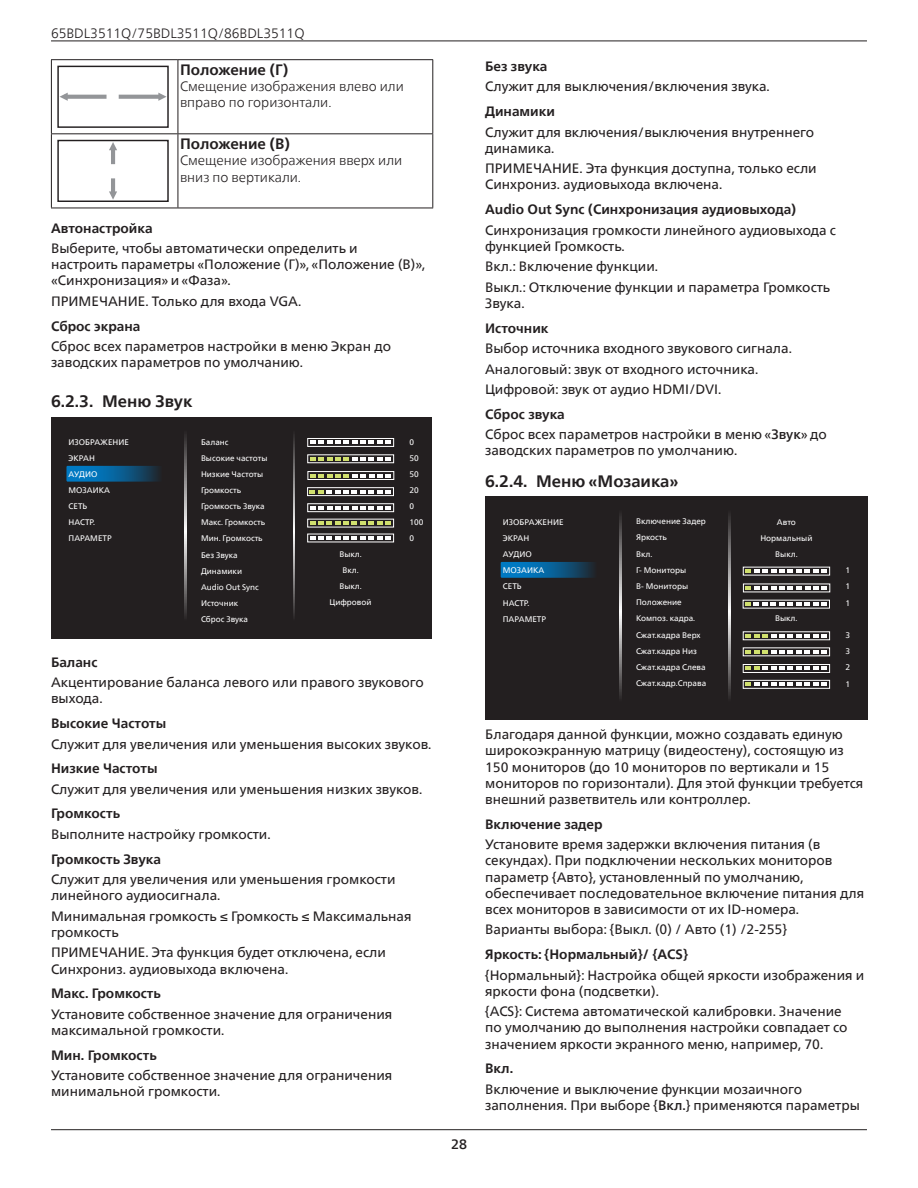
<style>
.page{position:relative;width:918px;height:1188px;background:#fff}
.page>*{position:absolute;margin:0;border:0;box-sizing:border-box;transform-origin:0 0}
.t1{font:700 16.5px "Neue Frutiger World";color:#231f20}
.Body_Bold{font:700 15px "Neue Frutiger World";color:#231f20}
.Body{font:13.5px/16.2px "Neue Frutiger World";color:#231f20}
.OSD_Item_Bold{font:700 13.5px "Neue Frutiger World";color:#231f20}
.Body_Bold-2{font:300 13.5px/16.2px "Neue Frutiger World";color:#231f20}
.t2{font:500 13.5px "Neue Frutiger World";color:#231f20}
.t3{font:8.1px/16px "Neue Frutiger World";color:#fff}
.s1{font-weight:500}
</style>
<div class="page">
<hr style="left:51px;top:41px;width:816px;height:1px;background:#231f20">
<hr style="left:51px;top:1129px;width:816px;height:1px;background:#231f20">
<hr style="left:51px;top:59px;width:127px;height:1px;background:#231f20">
<hr style="left:51px;top:60px;width:1px;height:73px;background:#231f20">
<hr style="left:178px;top:59px;width:255px;height:1px;background:#231f20">
<hr style="left:178px;top:60px;width:1px;height:73px;background:#231f20">
<hr style="left:432px;top:60px;width:1px;height:73px;background:#231f20">
<hr style="left:51px;top:133px;width:127px;height:1px;background:#231f20">
<hr style="left:51px;top:134px;width:1px;height:74px;background:#231f20">
<hr style="left:178px;top:133px;width:255px;height:1px;background:#231f20">
<hr style="left:178px;top:134px;width:1px;height:74px;background:#231f20">
<hr style="left:432px;top:134px;width:1px;height:74px;background:#231f20">
<hr style="left:51px;top:208px;width:127px;height:1px;background:#231f20">
<hr style="left:178px;top:208px;width:255px;height:1px;background:#231f20">
<div style="left:57px;top:66px;width:112px;height:62px;border:1px solid #231f20"></div>
<svg style="left:158px;top:93px;width:9px;height:8px"></svg>
<svg style="left:60px;top:93px;width:8px;height:8px"></svg>
<svg style="left:64px;top:95px;width:43px;height:4px"></svg>
<svg style="left:119px;top:95px;width:42px;height:4px"></svg>
<div style="left:57px;top:140px;width:112px;height:62px;border:1px solid #231f20"></div>
<svg style="left:109px;top:142px;width:8px;height:8px"></svg>
<svg style="left:109px;top:191px;width:8px;height:9px"></svg>
<hr style="left:111px;top:148px;width:4px;height:16px;background:#939598">
<hr style="left:111px;top:178px;width:4px;height:17px;background:#939598">
<div style="left:51px;top:417px;width:380px;height:222px;background:#231f20"></div>
<svg style="left:185px;top:434px;width:1px;height:183px"></svg>
<svg style="left:293px;top:434px;width:2px;height:183px"></svg>
<div style="left:307px;top:454px;width:87px;height:9px;border:1px solid #fff"></div>
<svg style="left:310px;top:457px;width:81px;height:4px"></svg>
<div style="left:307px;top:438px;width:87px;height:9px;border:1px solid #fff"></div>
<svg style="left:310px;top:441px;width:81px;height:3px"></svg>
<div style="left:308px;top:471px;width:86px;height:9px;border:1px solid #fff"></div>
<svg style="left:310px;top:474px;width:81px;height:3px"></svg>
<div style="left:307px;top:487px;width:87px;height:9px;border:1px solid #fff"></div>
<svg style="left:310px;top:490px;width:81px;height:3px"></svg>
<div style="left:307px;top:503px;width:87px;height:9px;border:1px solid #fff"></div>
<svg style="left:310px;top:506px;width:81px;height:3px"></svg>
<svg style="left:310px;top:521px;width:81px;height:4px"></svg>
<svg style="left:310px;top:536px;width:81px;height:4px"></svg>
<svg style="left:66px;top:466px;width:93px;height:16px"></svg>
<div style="left:485px;top:497px;width:383px;height:223px;background:#231f20"></div>
<svg style="left:620px;top:514px;width:1px;height:184px"></svg>
<svg style="left:729px;top:514px;width:1px;height:184px"></svg>
<svg style="left:745px;top:569px;width:82px;height:4px"></svg>
<svg style="left:745px;top:586px;width:82px;height:4px"></svg>
<svg style="left:745px;top:602px;width:82px;height:4px"></svg>
<svg style="left:745px;top:634px;width:82px;height:4px"></svg>
<div style="left:743px;top:680px;width:87px;height:9px;border:1px solid #fff"></div>
<svg style="left:745px;top:683px;width:82px;height:3px"></svg>
<div style="left:743px;top:664px;width:87px;height:9px;border:1px solid #fff"></div>
<svg style="left:745px;top:667px;width:82px;height:3px"></svg>
<svg style="left:745px;top:650px;width:82px;height:4px"></svg>
<svg style="left:501px;top:562px;width:93px;height:16px"></svg>
<p class="Body_Bold-2" style="left:51px;top:26px;width:255px">65BDL3511Q/75BDL3511Q/86BDL3511Q</p>
<p class="Body_Bold" style="left:180px;top:56px;width:110px">Положение (Г)</p>
<p class="Body_Bold-2" style="left:180px;top:79px;width:225px">Смещение изображения влево или вправо по горизонтали.</p>
<p class="Body_Bold" style="left:180px;top:130px;width:111px">Положение (В)</p>
<p class="Body_Bold-2" style="left:180px;top:153px;width:224px">Смещение изображения вверх или вниз по вертикали.</p>
<p class="OSD_Item_Bold" style="left:51px;top:216px;width:103px">Автонастройка</p>
<p class="Body" style="left:51px;top:240px;width:376px">Выберите, чтобы автоматически определить и настроить параметры «Положение (Г)», «Положение (В)», «Синхронизация» и «Фаза».</p>
<p class="Body" style="left:51px;top:293px;width:252px">ПРИМЕЧАНИЕ. Только для входа VGA.</p>
<p class="OSD_Item_Bold" style="left:51px;top:314px;width:91px">Сброс экрана</p>
<p class="Body" style="left:51px;top:338px;width:342px">Сброс всех параметров настройки в меню Экран до заводских параметров по умолчанию.</p>
<p class="t1" style="left:51px;top:387px;width:143px">6.2.3. Меню Звук</p>
<p class="t3" style="left:410px;top:434px;width:16px">0<br>50<br>50<br>20<br>0<br>100<br>0</p>
<p class="t3" style="left:330px;top:546px;width:43px;text-align:center">Выкл.<br>Вкл.<br>Выкл.<br>Цифровой</p>
<p class="t3" style="left:69px;top:434px;width:62px">ИЗОБРАЖЕНИЕ<br>ЭКРАН<br>АУДИО<br>МОЗАИКА<br>СЕТЬ<br>НАСТР.<br>ПАРАМЕТР</p>
<p class="t3" style="left:201px;top:434px;width:68px">Баланс<br>Высокие частоты<br>Низкие Частоты<br>Громкость<br>Громкость Звука<br>Макс. Громкость<br>Мин. Громкость<br>Без Звука<br>Динамики<br>Audio Out Sync<br>Источник<br>Сброс Звука</p>
<p class="OSD_Item_Bold" style="left:51px;top:650px;width:48px">Баланс</p>
<p class="Body" style="left:51px;top:675px;width:374px">Акцентирование баланса левого или правого звукового выхода.</p>
<p class="OSD_Item_Bold" style="left:51px;top:712px;width:117px">Высокие Частоты</p>
<p class="Body" style="left:51px;top:736px;width:382px">Служит для увеличения или уменьшения высоких звуков.</p>
<p class="OSD_Item_Bold" style="left:51px;top:757px;width:108px">Низкие Частоты</p>
<p class="Body" style="left:51px;top:781px;width:373px">Служит для увеличения или уменьшения низких звуков.</p>
<p class="OSD_Item_Bold" style="left:51px;top:802px;width:70px">Громкость</p>
<p class="Body" style="left:51px;top:826px;width:221px">Выполните настройку громкости.</p>
<p class="OSD_Item_Bold" style="left:51px;top:847px;width:112px">Громкость Звука</p>
<p class="Body" style="left:51px;top:872px;width:346px">Служит для увеличения или уменьшения громкости линейного аудиосигнала.</p>
<p class="Body" style="left:51px;top:908px;width:362px">Минимальная громкость ≤ Громкость ≤ Максимальная громкость</p>
<p class="Body" style="left:51px;top:945px;width:336px">ПРИМЕЧАНИЕ. Эта функция будет отключена, если<br>Синхрониз. аудиовыхода включена.</p>
<p class="OSD_Item_Bold" style="left:51px;top:982px;width:111px">Макс. Громкость</p>
<p class="Body" style="left:51px;top:1006px;width:343px">Установите собственное значение для ограничения максимальной громкости.</p>
<p class="OSD_Item_Bold" style="left:51px;top:1043px;width:107px">Мин. Громкость</p>
<p class="Body" style="left:51px;top:1068px;width:343px">Установите собственное значение для ограничения минимальной громкости.</p>
<p class="t2" style="left:451px;top:1133px;width:17px">28</p>
<p class="OSD_Item_Bold" style="left:485px;top:54px;width:64px">Без звука</p>
<p class="Body" style="left:485px;top:79px;width:286px">Служит для выключения/включения звука.</p>
<p class="OSD_Item_Bold" style="left:485px;top:100px;width:71px">Динамики</p>
<p class="Body" style="left:485px;top:124px;width:331px">Служит для включения/выключения внутреннего динамика.</p>
<p class="Body" style="left:485px;top:161px;width:333px">ПРИМЕЧАНИЕ. Эта функция доступна, только если<br>Синхрониз. аудиовыхода включена.</p>
<p class="OSD_Item_Bold" style="left:485px;top:198px;width:312px">Audio Out Sync (Синхронизация аудиовыхода)</p>
<p class="Body" style="left:485px;top:222px;width:352px">Синхронизация громкости линейного аудиовыхода с функцией Громкость.</p>
<p class="Body" style="left:485px;top:259px;width:174px">Вкл.: Включение функции.</p>
<p class="Body" style="left:485px;top:279px;width:347px">Выкл.: Отключение функции и параметра Громкость<br>Звука.</p>
<p class="OSD_Item_Bold" style="left:485px;top:316px;width:65px">Источник</p>
<p class="Body" style="left:485px;top:341px;width:308px">Выбор источника входного звукового сигнала.</p>
<p class="Body" style="left:485px;top:361px;width:275px">Аналоговый: звук от входного источника.</p>
<p class="Body" style="left:485px;top:381px;width:238px">Цифровой: звук от аудио HDMI/DVI.</p>
<p class="OSD_Item_Bold" style="left:485px;top:402px;width:81px">Сброс звука</p>
<p class="Body" style="left:485px;top:427px;width:343px">Сброс всех параметров настройки в меню «<span class="s1">Звук</span>» до заводских параметров по умолчанию.</p>
<p class="t1" style="left:485px;top:467px;width:195px">6.2.4. Меню «Мозаика»</p>
<p class="t3" style="left:503px;top:514px;width:62px">ИЗОБРАЖЕНИЕ<br>ЭКРАН<br>АУДИО<br>МОЗАИКА<br>СЕТЬ<br>НАСТР.<br>ПАРАМЕТР</p>
<p class="t3" style="left:636px;top:514px;width:72px">Включение Задер<br>Яркость<br>Вкл.<br>Г- Мониторы<br>В- Мониторы<br>Положение<br>Композ. кадра.<br>Сжат.кадра Верх<br>Сжат.кадра Низ<br>Сжат.кадра Слева<br>Сжат.кадр.Справа</p>
<p class="t3" style="left:760px;top:514px;width:54px;text-align:center">Авто<br>Нормальный<br>Выкл.</p>
<p class="t3" style="left:775px;top:611px;width:24px">Выкл.</p>
<p class="t3" style="left:846px;top:562px;width:6px;text-align:justify">1<br>1<br>1</p>
<p class="t3" style="left:846px;top:627px;width:6px;text-align:justify">3<br>3<br>2<br>1</p>
<p class="Body" style="left:485px;top:727px;width:380px">Благодаря данной функции, можно создавать единую широкоэкранную матрицу (видеостену), состоящую из 150 мониторов (до 10 мониторов по вертикали и 15 мониторов по горизонтали). Для этой функции требуется внешний разветвитель или контроллер.</p>
<p class="OSD_Item_Bold" style="left:485px;top:812px;width:119px">Включение задер</p>
<p class="Body" style="left:485px;top:837px;width:381px">Установите время задержки включения питания (в секундах). При подключении нескольких мониторов параметр {Авто}, установленный по умолчанию, обеспечивает последовательное включение питания для всех мониторов в зависимости от их ID-номера.</p>
<p class="Body" style="left:485px;top:922px;width:303px">Варианты выбора: {Выкл. (0) / Авто (1) /2-255}</p>
<p class="OSD_Item_Bold" style="left:485px;top:943px;width:204px">Яркость: {Нормальный}/ {ACS}</p>
<p class="Body" style="left:485px;top:967px;width:381px">{Нормальный}: Настройка общей яркости изображения и яркости фона (подсветки).</p>
<p class="Body" style="left:485px;top:1004px;width:364px">{ACS}: Система автоматической калибровки. Значение по умолчанию до выполнения настройки совпадает со значением яркости экранного меню, например, 70.</p>
<p class="OSD_Item_Bold" style="left:485px;top:1057px;width:30px">Вкл.</p>
<p class="Body" style="left:485px;top:1081px;width:376px">Включение и выключение функции мозаичного заполнения. При выборе {<span class="s1">Вкл.</span>} применяются параметры</p>
</div>
